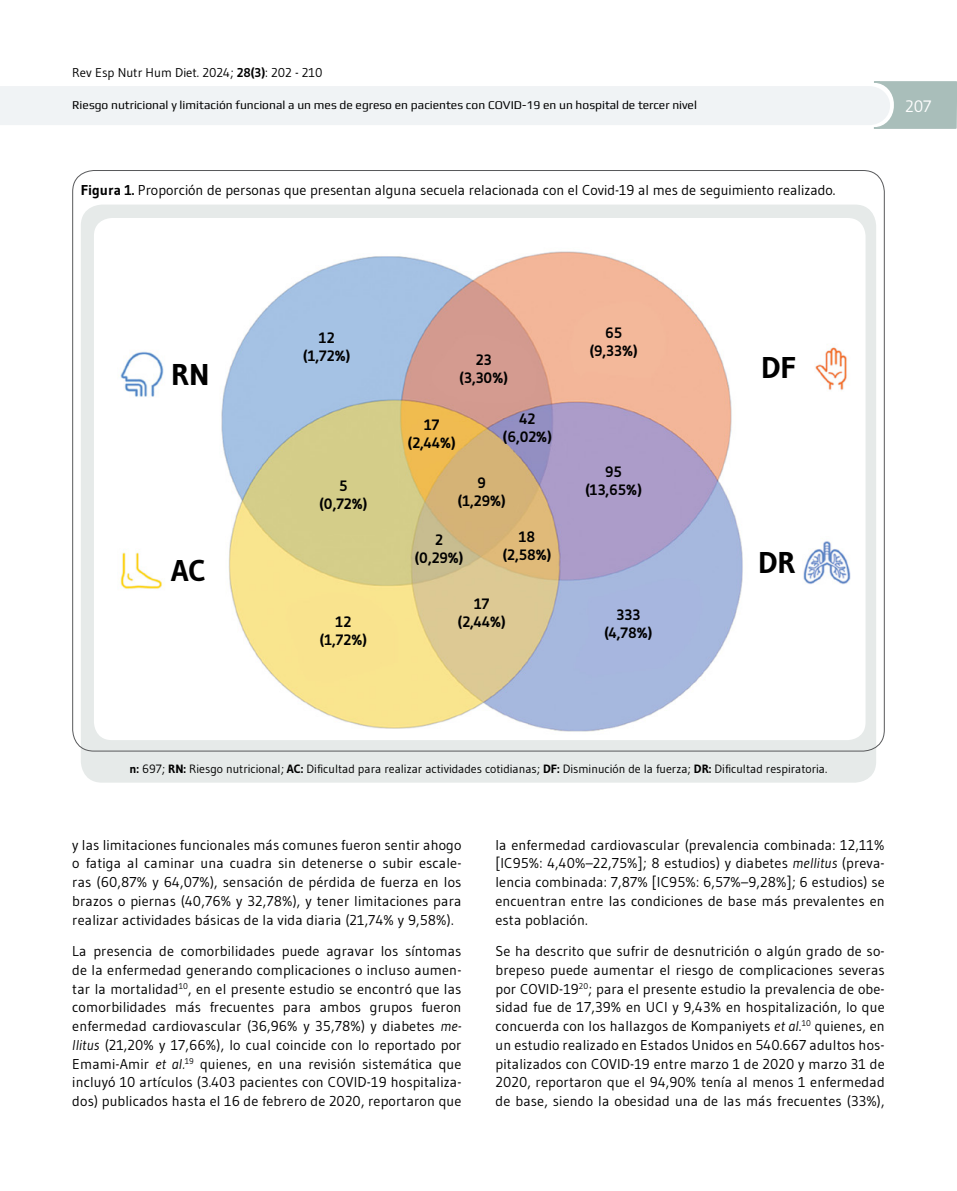
<style>
.page{position:relative;width:957px;height:1191px;background:#fff}
.page>*{position:absolute;margin:0;border:0;box-sizing:border-box;transform-origin:0 0}
.t1{font:700 30px "Gudea";color:#000}
.t2{font:16.5px "Gudea";color:#fff}
.t3{font:700 15px/18px "Gudea";color:#000;text-align:center}
.t4{font:14.25px/18.8px "Gudea";letter-spacing:.01em;color:#000;text-align:justify}
.t5{font:12.75px "Gudea";color:#000}
.t6{font:12px "Gudea";color:#000}
.t7{font:12px "Play";color:#000}
.s1{font-weight:700}
.s2{font-style:italic}
</style>
<div class="page">
<svg style="left:0;top:81px;width:957px;height:48px"></svg>
<div style="left:81px;top:204px;width:795px;height:578px;background:#e6eae9;border-radius:21px"></div>
<img style="left:94px;top:218px;width:771px;height:522px">
<p class="t5" style="left:72px;top:65px;width:252px">Rev Esp Nutr Hum Diet. 2024; <span class="s1">28(3)</span>: 202 - 210</p>
<p class="t7" style="left:72px;top:97px;width:626px">Riesgo nutricional y limitación funcional a un mes de egreso en pacientes con COVID-19 en un hospital de tercer nivel</p>
<p class="t2" style="left:905px;top:96px;width:28px">207</p>
<p class="t4" style="left:81px;top:180px;width:756px"><span class="s1">Figura 1.</span> Proporción de personas que presentan alguna secuela relacionada con el Covid-19 al mes de seguimiento realizado.</p>
<p class="t3" style="left:303px;top:329px;width:48px">12 (1,72%)</p>
<p class="t3" style="left:589px;top:323px;width:49px">65 (9,33%)</p>
<p class="t3" style="left:459px;top:350px;width:50px">23 (3,30%)</p>
<h1 class="t1" style="left:171px;top:356px;width:40px">RN</h1>
<h1 class="t1" style="left:761px;top:348px;width:36px">DF</h1>
<h1 class="t1" style="left:171px;top:551px;width:36px">AC</h1>
<p class="t3" style="left:319px;top:476px;width:49px">5 (0,72%)</p>
<p class="t3" style="left:408px;top:415px;width:49px">17 (2,44%)</p>
<p class="t3" style="left:503px;top:409px;width:50px">42 (6,02%)</p>
<p class="t3" style="left:458px;top:474px;width:49px">9 (1,29%)</p>
<p class="t3" style="left:415px;top:530px;width:50px">2 (0,29%)</p>
<p class="t3" style="left:503px;top:527px;width:50px">18 (2,58%)</p>
<p class="t3" style="left:474px;top:594px;width:17px">17</p>
<p class="t3" style="left:336px;top:612px;width:17px">12</p>
<p class="t3" style="left:458px;top:612px;width:49px">(2,44%)</p>
<p class="t3" style="left:320px;top:630px;width:48px">(1,72%)</p>
<p class="t3" style="left:585px;top:462px;width:58px">95 (13,65%)</p>
<p class="t3" style="left:604px;top:605px;width:50px">333 (4,78%)</p>
<h1 class="t1" style="left:758px;top:544px;width:39px">DR</h1>
<p class="t6" style="left:130px;top:761px;width:699px"><span class="s1">n:</span> 697; <span class="s1">RN:</span> Riesgo nutricional; <span class="s1">AC:</span> Dificultad para realizar actividades cotidianas; <span class="s1">DF:</span> Disminución de la fuerza; <span class="s1">DR:</span> Dificultad respiratoria.</p>
<p class="t4" style="left:72px;top:835px;width:391px">y las limitaciones funcionales más comunes fueron sentir ahogo o fatiga al caminar una cuadra sin detenerse o subir escale&shy;ras (60,87% y 64,07%), sensación de pérdida de fuerza en los brazos o piernas (40,76% y 32,78%), y tener limitaciones para realizar actividades básicas de la vida diaria (21,74% y 9,58%).</p>
<p class="t4" style="left:72px;top:941px;width:391px">La presencia de comorbilidades puede agravar los síntomas de la enfermedad generando complicaciones o incluso aumen&shy;tar la mortalidad<sup>10</sup>, en el presente estudio se encontró que las comorbilidades más frecuentes para ambos grupos fueron enfermedad cardiovascular (36,96% y 35,78%) y diabetes <span class="s2">me&shy;llitus</span> (21,20% y 17,66%), lo cual coincide con lo reportado por Emami-Amir <span class="s2">et al.</span><sup>19</sup> quienes, en una revisión sistemática que incluyó 10 artículos (3.403 pacientes con COVID-19 hospitaliza&shy;dos) publicados hasta el 16 de febrero de 2020, reportaron que</p>
<p class="t4" style="left:495px;top:835px;width:391px">la enfermedad cardiovascular (prevalencia combinada: 12,11% [IC95%: 4,40%–22,75%]; 8 estudios) y diabetes <span class="s2">mellitus</span> (preva&shy;lencia combinada: 7,87% [IC95%: 6,57%–9,28%]; 6 estudios) se encuentran entre las condiciones de base más prevalentes en esta población.</p>
<p class="t4" style="left:495px;top:941px;width:391px">Se ha descrito que sufrir de desnutrición o algún grado de so&shy;brepeso puede aumentar el riesgo de complicaciones severas por COVID-19<sup>20</sup>; para el presente estudio la prevalencia de obe&shy;sidad fue de 17,39% en UCI y 9,43% en hospitalización, lo que concuerda con los hallazgos de Kompaniyets <span class="s2">et al</span>.<sup>10</sup> quienes, en un estudio realizado en Estados Unidos en 540.667 adultos hos&shy;pitalizados con COVID-19 entre marzo 1 de 2020 y marzo 31 de 2020, reportaron que el 94,90% tenía al menos 1 enfermedad de base, siendo la obesidad una de las más frecuentes (33%),</p>
</div>
